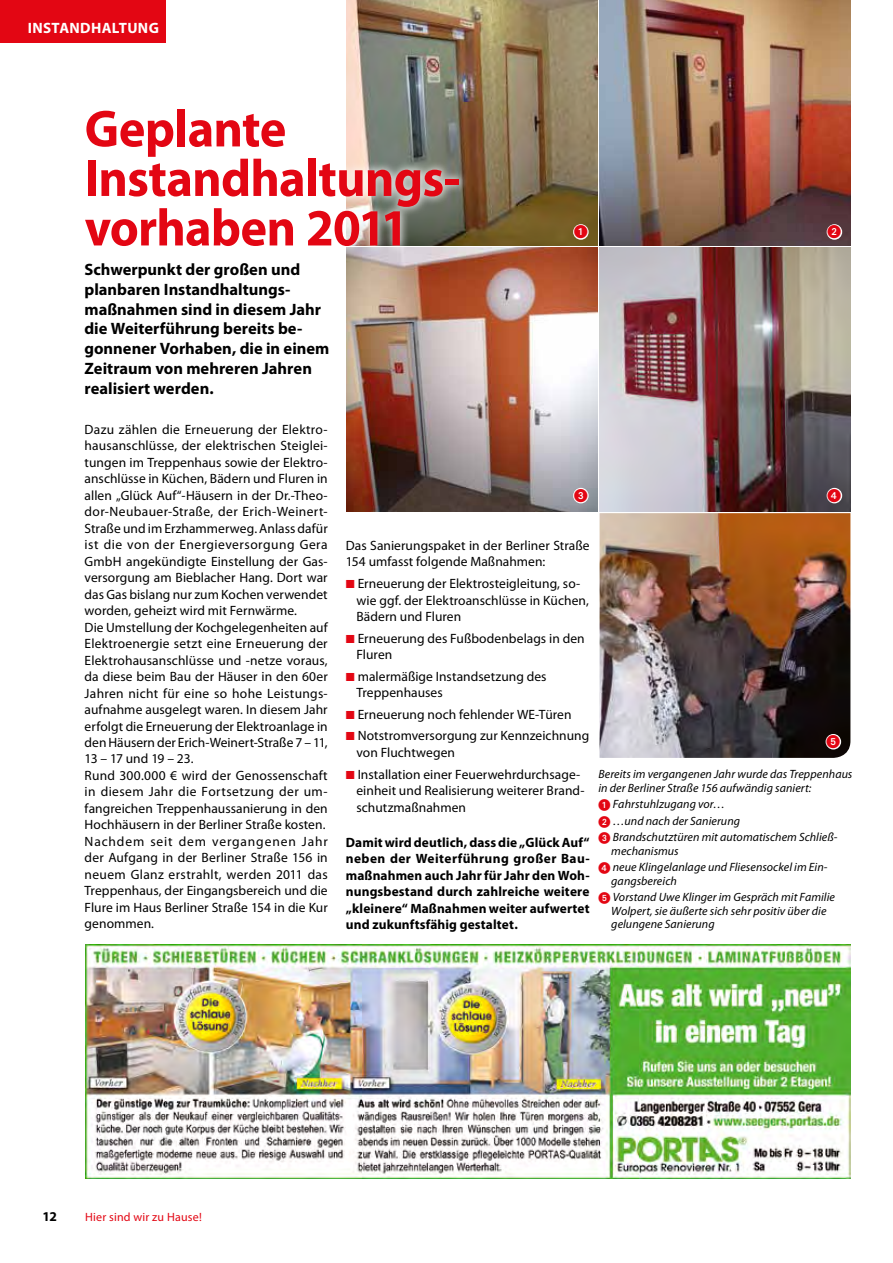
<style>
.page{position:relative;width:893px;height:1263px;background:#fff}
.page>*{position:absolute;margin:0;border:0;box-sizing:border-box;transform-origin:0 0}
.t1{font:700 52.5px/49.5px "Myriad Pro";letter-spacing:-.02em;color:#e30613;scale:.96 1}
.t2{font:700 16.5px/19.8px "Myriad Pro";letter-spacing:.005em;color:#000}
.t3{font:700 15px "Myriad Pro";letter-spacing:.02em;color:#fff}
.t4{font:13.5px/16.5px "Myriad Pro";letter-spacing:.005em;color:#000}
.t5{font:700 13.5px/16.5px "Myriad Pro";letter-spacing:.01em;color:#000;text-align:justify}
.t6{font:13.5px "European Pi One";color:#e30613}
.t7{font:italic 12px/16.5px "Myriad Pro";letter-spacing:.005em;color:#000}
.t8{font:12px "Myriad Pro";letter-spacing:.02em;color:#e30613}
.s1{font-family:"European Pi Three";color:#e30613}
.s2{font-family:"European Pi One";font-style:normal;color:#e30613}
</style>
<div class="page">
<img style="left:347px;top:0;width:251px;height:245px">
<img style="left:600px;top:0;width:250px;height:245px">
<img style="left:347px;top:247px;width:251px;height:264px">
<img style="left:600px;top:247px;width:250px;height:264px">
<img style="left:600px;top:513px;width:250px;height:245px">
<div style="left:0;top:0;width:165px;height:42px;background:#e30613"></div>
<div style="left:76px;top:99px;width:392px;height:157px;background:#fff;opacity:.75"></div>
<div style="left:573px;top:224px;width:16px;height:16px;background:#fff;border-radius:50%"></div>
<div style="left:573px;top:488px;width:16px;height:15px;background:#fff;border-radius:50%"></div>
<div style="left:827px;top:224px;width:15px;height:16px;background:#fff;border-radius:50%"></div>
<div style="left:827px;top:488px;width:15px;height:15px;background:#fff;border-radius:50%"></div>
<div style="left:826px;top:734px;width:15px;height:15px;background:#fff;border-radius:50%"></div>
<img style="left:86px;top:944px;width:764px;height:234px">
<p class="t3" style="left:28px;top:18px;width:133px">Instandhaltung</p>
<h1 class="t1" style="left:85px;top:102px;width:392px">Geplante<br>Instandhaltungs&shy;vorhaben 2011</h1>
<p class="t2" style="left:84px;top:259px;width:247px">Schwerpunkt der großen und planbaren Instandhaltungs&shy;maßnahmen sind in diesem Jahr die Weiterführung bereits be&shy;gonnener Vorhaben, die in einem<br>Zeitraum von mehreren Jahren realisiert werden.</p>
<p class="t6" style="left:574px;top:224px;width:15px">1</p>
<p class="t6" style="left:828px;top:224px;width:15px">2</p>
<p class="t4" style="left:85px;top:420px;width:245px">Dazu zählen die Erneuerung der Elektro&shy;hausanschlüsse, der elektrischen Steiglei&shy;tungen im Treppenhaus sowie der Elektro&shy;anschlüsse in Küchen, Bädern und Fluren in allen „Glück Auf“-Häusern in der Dr.-Theo&shy;dor-Neubauer-Straße, der Erich-Weinert-Straße und im Erzhammerweg. Anlass dafür ist die von der Energieversorgung Gera GmbH angekündigte Einstellung der Gas&shy;versorgung am Bieblacher Hang. Dort war das Gas bislang nur zum Kochen verwendet worden, geheizt wird mit Fernwärme.<br>Die Umstellung der Kochgelegenheiten auf Elektroenergie setzt eine Erneuerung der Elektrohausanschlüsse und -netze voraus, da diese beim Bau der Häuser in den 60er Jahren nicht für eine so hohe Leistungs&shy;aufnahme ausgelegt waren. In diesem Jahr erfolgt die Erneuerung der Elektroanlage in den Häusern der Erich-Weinert-Straße 7 – 11, 13 – 17 und 19 – 23.<br>Rund 300.000 € wird der Genossenschaft in diesem Jahr die Fortsetzung der um&shy;fangreichen Treppenhaussanierung in den Hochhäusern in der Berliner Straße kosten.<br>Nachdem seit dem vergangenen Jahr der Aufgang in der Berliner Straße 156 in neuem Glanz erstrahlt, werden 2011 das Treppenhaus, der Eingangsbereich und die Flure im Haus Berliner Straße 154 in die Kur genommen.</p>
<p class="t6" style="left:574px;top:488px;width:15px">3</p>
<p class="t6" style="left:828px;top:488px;width:15px">4</p>
<p class="t4" style="left:346px;top:537px;width:245px">Das Sanierungspaket in der Berliner Straße<br>154 umfasst folgende Maßnahmen:</p>
<p class="t4" style="left:356px;top:575px;width:234px;text-indent:-11px"><span class="s1">K</span> Erneuerung der Elektrosteigleitung, so&shy;wie ggf. der Elektroanschlüsse in Küchen,<br>Bädern und Fluren</p>
<p class="t4" style="left:356px;top:630px;width:230px;text-indent:-11px"><span class="s1">K</span> Erneuerung des Fußbodenbelags in den<br>Fluren</p>
<p class="t4" style="left:356px;top:668px;width:192px;text-indent:-11px"><span class="s1">K</span> malermäßige Instandsetzung des<br>Treppenhauses</p>
<p class="t4" style="left:346px;top:703px;width:245px;line-height:21.6px"><span class="s1">K</span> Erneuerung noch fehlender WE-Türen<br><span class="s1">K</span> Notstromversorgung zur Kennzeichnung</p>
<p class="t4" style="left:346px;top:741px;width:236px;line-height:21.6px;text-indent:11px">von Fluchtwegen<br><span class="s1">K</span> Installation einer Feuerwehrdurchsage-</p>
<p class="t4" style="left:356px;top:782px;width:230px">einheit und Realisierung weiterer Brand&shy;schutzmaßnahmen</p>
<p class="t5" style="left:346px;top:833px;width:245px">Damit wird deutlich, dass die „Glück Auf“ neben der Weiterführung großer Bau&shy;maßnahmen auch Jahr für Jahr den Woh&shy;nungsbestand durch zahlreiche weitere „kleinere“ Maßnahmen weiter aufwertet und zukunftsfähig gestaltet.</p>
<p class="t6" style="left:826px;top:734px;width:15px">5</p>
<p class="t7" style="left:598px;top:767px;width:255px;line-height:13.5px">Bereits im vergangenen Jahr wurde das Treppenhaus in der Berliner Straße 156 aufwändig saniert:</p>
<p class="t7" style="left:598px;top:796px;width:241px"><span class="s2">1</span> Fahrstuhlzugang vor…<br><span class="s2">2</span> …und nach der Sanierung<br><span class="s2">3</span> Brandschutztüren mit automatischem Schließ-</p>
<p class="t7" style="left:598px;top:842px;width:231px;text-indent:13px">mechanismus<br><span class="s2">4</span> neue Klingelanlage und Fliesensockel im Ein-</p>
<p class="t7" style="left:598px;top:872px;width:238px;text-indent:13px">gangsbereich<br><span class="s2">5</span> Vorstand Uwe Klinger im Gespräch mit Familie</p>
<p class="t7" style="left:611px;top:903px;width:217px;line-height:13.5px">Wolpert, sie äußerte sich sehr positiv über die gelungene Sanierung</p>
<p class="t5" style="left:43px;top:1208px;width:16px">12</p>
<p class="t8" style="left:85px;top:1210px;width:118px">Hier sind wir zu Hause!</p>
</div>
